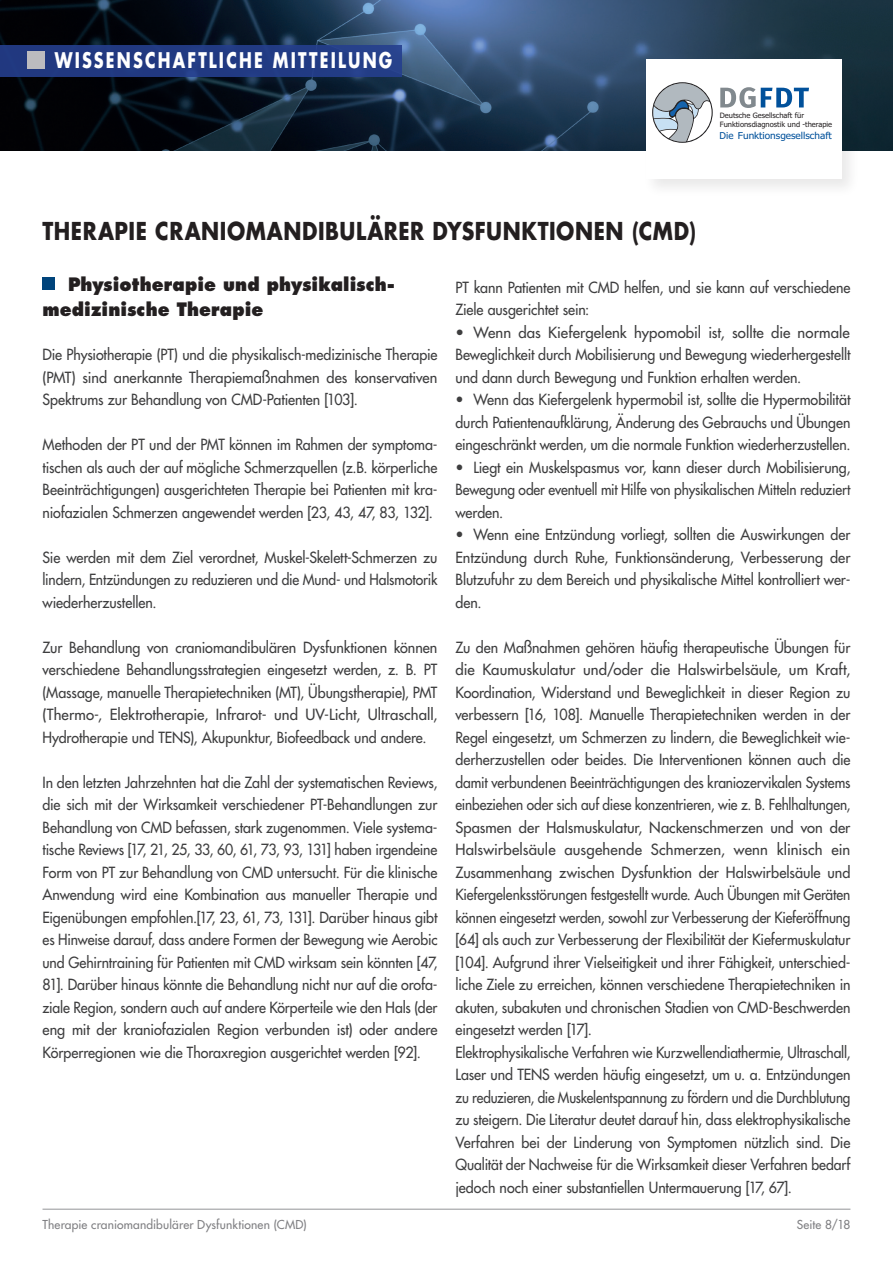
<style>
.page{position:relative;width:893px;height:1263px;background:#fff}
.page>*{position:absolute;margin:0;border:0;box-sizing:border-box;transform-origin:0 0}
.t1{font:700 24px "Futura";letter-spacing:.03em;color:#231f20;scale:.86 1}
.t2{font:700 21px "Futura";letter-spacing:.14em;color:#fff;scale:.76 1}
.fließtext{font:800 18px/25.5px "Futura";letter-spacing:.005em;color:#231f20;scale:.95 1}
.fließtext-2{font:15px/22.5px "Futura";letter-spacing:-.005em;color:#3e3e3f;text-align:justify;scale:.95 1}
.fließtext-3{font:15px/22.5px "Futura";letter-spacing:-.005em;color:#3e3e3f;text-align:justify;scale:.93 1}
.fließtext-4{font:15px/22.5px "Futura";letter-spacing:-.005em;color:#3e3e3f;text-align:justify;scale:.96 1}
.fließtext-5{font:15px/22.5px "Futura";letter-spacing:-.005em;color:#3e3e3f;text-align:justify}
.t3{font:12px "Futura";letter-spacing:.015em;color:#808083}
.t4{font:9.45px "Tahoma";color:#01519b}
.t5{font:7.35px/8.9px "Tahoma";color:#231f20}
</style>
<div class="page">
<img style="left:0;top:0;width:893px;height:151px">
<div style="left:642px;top:56px;width:218px;height:142px;background:#231f20;opacity:.1"></div>
<div style="left:646px;top:60px;width:195px;height:119px;background:#fff"></div>
<svg style="left:652px;top:82px;width:61px;height:61px"></svg>
<svg style="left:720px;top:87px;width:89px;height:21px"></svg>
<div style="left:0;top:45px;width:401px;height:32px;background:#213a82"></div>
<div style="left:28px;top:51px;width:17px;height:17px;background:#bcbbbf"></div>
<hr style="left:43px;top:1209px;width:807px;height:1px;background:#939598">
<div style="left:43px;top:277px;width:12px;height:12px;background:#00447b"></div>
<h2 class="t2" style="left:55px;top:46px;width:446px">WISSENSCHAFTLICHE MITTEILUNG</h2>
<p class="t5" style="left:720px;top:111px;width:114px">Deutsche Gesellschaft für<br>Funktionsdiagnostik und -therapie</p>
<p class="t4" style="left:720px;top:129px;width:114px">Die Funktionsgesellschaft</p>
<p class="t1" style="left:43px;top:214px;width:761px">THERAPIE CRANIOMANDIBULÄRER DYSFUNKTIONEN (CMD)</p>
<p class="fließtext" style="left:43px;top:271px;width:373px;text-indent:26px">Physiotherapie und physikalisch&shy;medizinische Therapie</p>
<p class="fließtext-2" style="left:43px;top:343px;width:417px">Die Physiotherapie (PT) und die physikalisch-medizinische Therapie (PMT) sind anerkannte Therapiemaßnahmen des konservativen Spektrums zur Behandlung von CMD-Patienten [103].</p>
<p class="fließtext-2" style="left:43px;top:433px;width:417px">Methoden der PT und der PMT können im Rahmen der symptoma&shy;tischen als auch der auf mögliche Schmerzquellen (z.B. körperliche Beeinträchtigungen) ausgerichteten Therapie bei Patienten mit kra&shy;niofazialen Schmerzen angewendet werden [23, 43, 47, 83, 132].</p>
<p class="fließtext-2" style="left:43px;top:546px;width:417px">Sie werden mit dem Ziel verordnet, Muskel-Skelett-Schmerzen zu lindern, Entzündungen zu reduzieren und die Mund- und Halsmotorik wiederherzustellen.</p>
<p class="fließtext-4" style="left:43px;top:636px;width:413px">Zur Behandlung von craniomandibulären Dysfunktionen können verschiedene Behandlungsstrategien eingesetzt werden, z. B. PT (Massage, manuelle Therapietechniken (MT), Übungstherapie), PMT (Thermo-, Elektrotherapie, Infrarot- und UV-Licht, Ultraschall, Hydrotherapie und TENS), Akupunktur, Biofeedback und andere.</p>
<p class="fließtext-2" style="left:43px;top:771px;width:417px">In den letzten Jahrzehnten hat die Zahl der systematischen Reviews, die sich mit der Wirksamkeit verschiedener PT-Behandlungen zur Behandlung von CMD befassen, stark zugenommen. Viele systema&shy;tische Reviews [17, 21, 25, 33, 60, 61, 73, 93, 131] haben irgendeine Form von PT zur Behandlung von CMD untersucht. Für die klinische Anwendung wird eine Kombination aus manueller Therapie und Eigenübungen empfohlen.[17, 23, 61, 73, 131]. Darüber hinaus gibt es Hinweise darauf, dass andere Formen der Bewegung wie Aerobic und Gehirntraining für Patienten mit CMD wirksam sein könnten [47, 81]. Darüber hinaus könnte die Behandlung nicht nur auf die orofa&shy;ziale Region, sondern auch auf andere Körperteile wie den Hals (der eng mit der kraniofazialen Region verbunden ist) oder andere Körperregionen wie die Thoraxregion ausgerichtet werden [92].</p>
<p class="fließtext-2" style="left:455px;top:276px;width:417px">PT kann Patienten mit CMD helfen, und sie kann auf verschiedene<br>Ziele ausgerichtet sein:</p>
<p class="fließtext-5" style="left:455px;top:321px;width:396px">• Wenn das Kiefergelenk hypomobil ist, sollte die normale Beweglichkeit durch Mobilisierung und Bewegung wiederhergestellt und dann durch Bewegung und Funktion erhalten werden.</p>
<p class="fließtext-2" style="left:455px;top:388px;width:417px">• Wenn das Kiefergelenk hypermobil ist, sollte die Hypermobilität durch Patientenaufklärung, Änderung des Gebrauchs und Übungen eingeschränkt werden, um die normale Funktion wiederherzustellen.</p>
<p class="fließtext-2" style="left:455px;top:456px;width:417px">• Liegt ein Muskelspasmus vor, kann dieser durch Mobilisierung, Bewegung oder eventuell mit Hilfe von physikalischen Mitteln reduziert werden.</p>
<p class="fließtext-2" style="left:455px;top:523px;width:417px">• Wenn eine Entzündung vorliegt, sollten die Auswirkungen der Entzündung durch Ruhe, Funktionsänderung, Verbesserung der Blutzufuhr zu dem Bereich und physikalische Mittel kontrolliert wer&shy;den.</p>
<p class="fließtext-2" style="left:455px;top:636px;width:417px">Zu den Maßnahmen gehören häufig therapeutische Übungen für die Kaumuskulatur und/oder die Halswirbelsäule, um Kraft, Koordination, Widerstand und Beweglichkeit in dieser Region zu verbessern [16, 108]. Manuelle Therapietechniken werden in der Regel eingesetzt, um Schmerzen zu lindern, die Beweglichkeit wie&shy;derherzustellen oder beides. Die Interventionen können auch die damit verbundenen Beeinträchtigungen des kraniozervikalen Systems einbeziehen oder sich auf diese konzentrieren, wie z. B. Fehlhaltungen, Spasmen der Halsmuskulatur, Nackenschmerzen und von der Halswirbelsäule ausgehende Schmerzen, wenn klinisch ein Zusammenhang zwischen Dysfunktion der Halswirbelsäule und Kiefergelenksstörungen festgestellt wurde. Auch Übungen mit Geräten können eingesetzt werden, sowohl zur Verbesserung der Kieferöffnung [64] als auch zur Verbesserung der Flexibilität der Kiefermuskulatur [104]. Aufgrund ihrer Vielseitigkeit und ihrer Fähigkeit, unterschied&shy;liche Ziele zu erreichen, können verschiedene Therapietechniken in akuten, subakuten und chronischen Stadien von CMD-Beschwerden eingesetzt werden [17].</p>
<p class="fließtext-3" style="left:455px;top:1041px;width:426px">Elektrophysikalische Verfahren wie Kurzwellendiathermie, Ultraschall, Laser und TENS werden häufig eingesetzt, um u. a. Entzündungen zu reduzieren, die Muskelentspannung zu fördern und die Durchblutung zu steigern. Die Literatur deutet darauf hin, dass elektrophysikalische Verfahren bei der Linderung von Symptomen nützlich sind. Die Qualität der Nachweise für die Wirksamkeit dieser Verfahren bedarf jedoch noch einer substantiellen Untermauerung [17, 67].</p>
<p class="t3" style="left:43px;top:1217px;width:266px">Therapie craniomandibulärer Dysfunktionen (CMD)</p>
<p class="t3" style="left:797px;top:1217px;width:55px">Seite 8/18</p>
</div>
